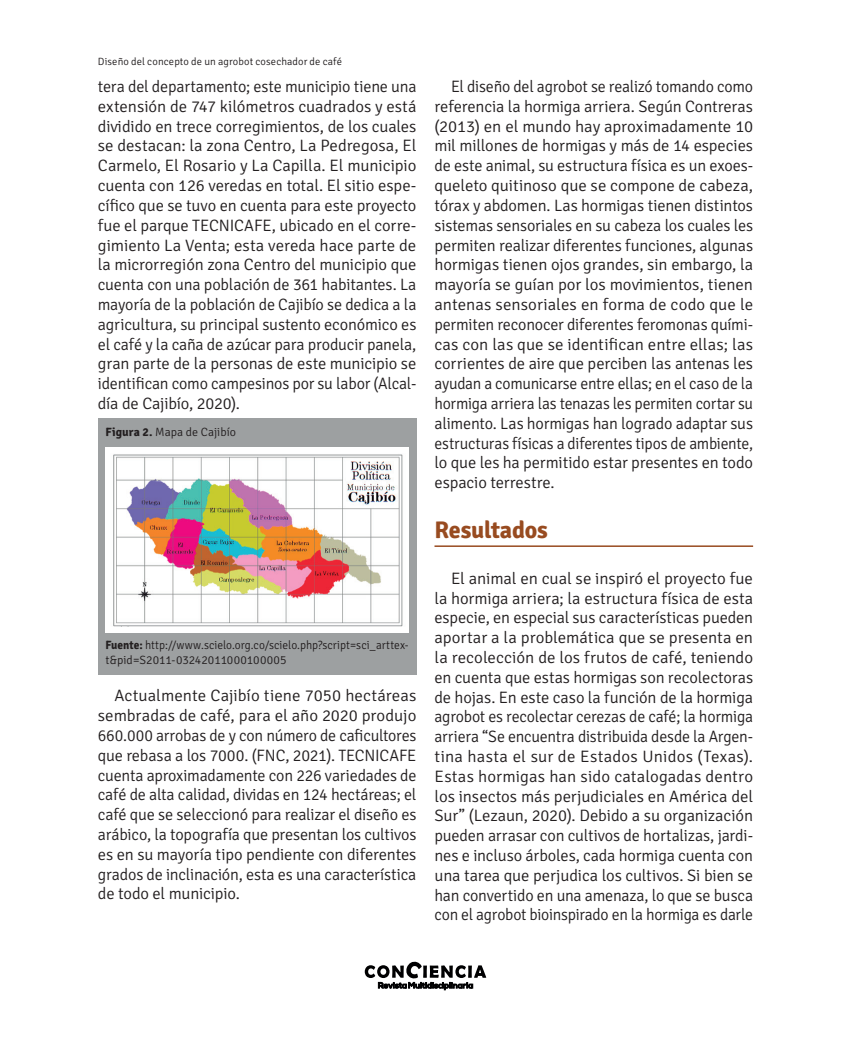
<style>
.page{position:relative;width:851px;height:1042px;background:#fff}
.page>*{position:absolute;margin:0;border:0;box-sizing:border-box;transform-origin:0 0}
.t1{font:700 24px "Signika";letter-spacing:-.01em;color:#984b20}
.t2{font:300 16.5px/19.8px "Signika";letter-spacing:-.01em;color:#231f20;text-align:justify}
.t3{font:300 16.5px/19.8px "Signika";letter-spacing:-.01em;color:#231f20;text-align:justify;scale:.96 1}
.t4{font:300 12px/15px "Signika";color:#231f20;scale:.95 1}
.t5{font:300 12px "Signika";color:#231f20}
.t6{font:300 10.5px "Signika";letter-spacing:.01em;color:#231f20}
.s1{font-weight:700}
</style>
<div class="page">
<svg style="left:365px;top:961px;width:121px;height:29px"></svg>
<hr style="left:434px;top:545px;width:319px;height:2px;background:#984b20">
<div style="left:98px;top:419px;width:318px;height:256px;background:#9da0a1"></div>
<img style="left:105px;top:447px;width:304px;height:185px">
<p class="t6" style="left:98px;top:54px;width:246px">Diseño del concepto de un agrobot cosechador de café</p>
<p class="t2" style="left:98px;top:76px;width:320px">tera del departamento; este municipio tiene una extensión de 747 kilómetros cuadrados y está dividido en trece corregimientos, de los cuales se destacan: la zona Centro, La Pedregosa, El Carmelo, El Rosario y La Capilla. El municipio cuenta con 126 veredas en total. El sitio espe&shy;cífico que se tuvo en cuenta para este proyecto fue el parque TECNICAFE, ubicado en el corre&shy;gimiento La Venta; esta vereda hace parte de la microrregión zona Centro del municipio que cuenta con una población de 361 habitantes. La mayoría de la población de Cajibío se dedica a la agricultura, su principal sustento económico es el café y la caña de azúcar para producir panela, gran parte de la personas de este municipio se identifican como campesinos por su labor (Alcal&shy;día de Cajibío, 2020).</p>
<p class="t3" style="left:434px;top:76px;width:333px;text-indent:16px">El diseño del agrobot se realizó tomando como referencia la hormiga arriera. Según Contreras (2013) en el mundo hay aproximadamente 10 mil millones de hormigas y más de 14 especies de este animal, su estructura física es un exoes&shy;queleto quitinoso que se compone de cabeza, tórax y abdomen. Las hormigas tienen distintos sistemas sensoriales en su cabeza los cuales les permiten realizar diferentes funciones, algunas hormigas tienen ojos grandes, sin embargo, la mayoría se guían por los movimientos, tienen antenas sensoriales en forma de codo que le permiten reconocer diferentes feromonas quími&shy;cas con las que se identifican entre ellas; las corrientes de aire que perciben las antenas les ayudan a comunicarse entre ellas; en el caso de la hormiga arriera las tenazas les permiten cortar su alimento. Las hormigas han logrado adaptar sus estructuras físicas a diferentes tipos de ambiente, lo que les ha permitido estar presentes en todo espacio terrestre.</p>
<h1 class="t1" style="left:434px;top:513px;width:115px">Resultados</h1>
<p class="t2" style="left:434px;top:567px;width:320px;text-indent:16px">El animal en cual se inspiró el proyecto fue la hormiga arriera; la estructura física de esta especie, en especial sus características pueden aportar a la problemática que se presenta en la recolección de los frutos de café, teniendo en cuenta que estas hormigas son recolectoras de hojas. En este caso la función de la hormiga agrobot es recolectar cerezas de café; la hormiga arriera “Se encuentra distribuida desde la Argen&shy;tina hasta el sur de Estados Unidos (Texas).<br>Estas hormigas han sido catalogadas dentro los insectos más perjudiciales en América del Sur” (Lezaun, 2020). Debido a su organización pueden arrasar con cultivos de hortalizas, jardi&shy;nes e incluso árboles, cada hormiga cuenta con una tarea que perjudica los cultivos. Si bien se han convertido en una amenaza, lo que se busca con el agrobot bioinspirado en la hormiga es darle</p>
<p class="t5" style="left:105px;top:423px;width:132px"><span class="s1">Figura 2.</span> Mapa de Cajibío</p>
<p class="t4" style="left:105px;top:637px;width:321px"><span class="s1">Fuente:</span> http://www.scielo.org.co/scielo.php?script=sci_arttex&shy;t&amp;pid=S2011-03242011000100005</p>
<p class="t2" style="left:98px;top:685px;width:320px;text-indent:16px">Actualmente Cajibío tiene 7050 hectáreas sembradas de café, para el año 2020 produjo 660.000 arrobas de y con número de caficultores que rebasa a los 7000. (FNC, 2021). TECNICAFE cuenta aproximadamente con 226 variedades de café de alta calidad, dividas en 124 hectáreas; el café que se seleccionó para realizar el diseño es arábico, la topografía que presentan los cultivos es en su mayoría tipo pendiente con diferentes grados de inclinación, esta es una característica de todo el municipio.</p>
</div>
